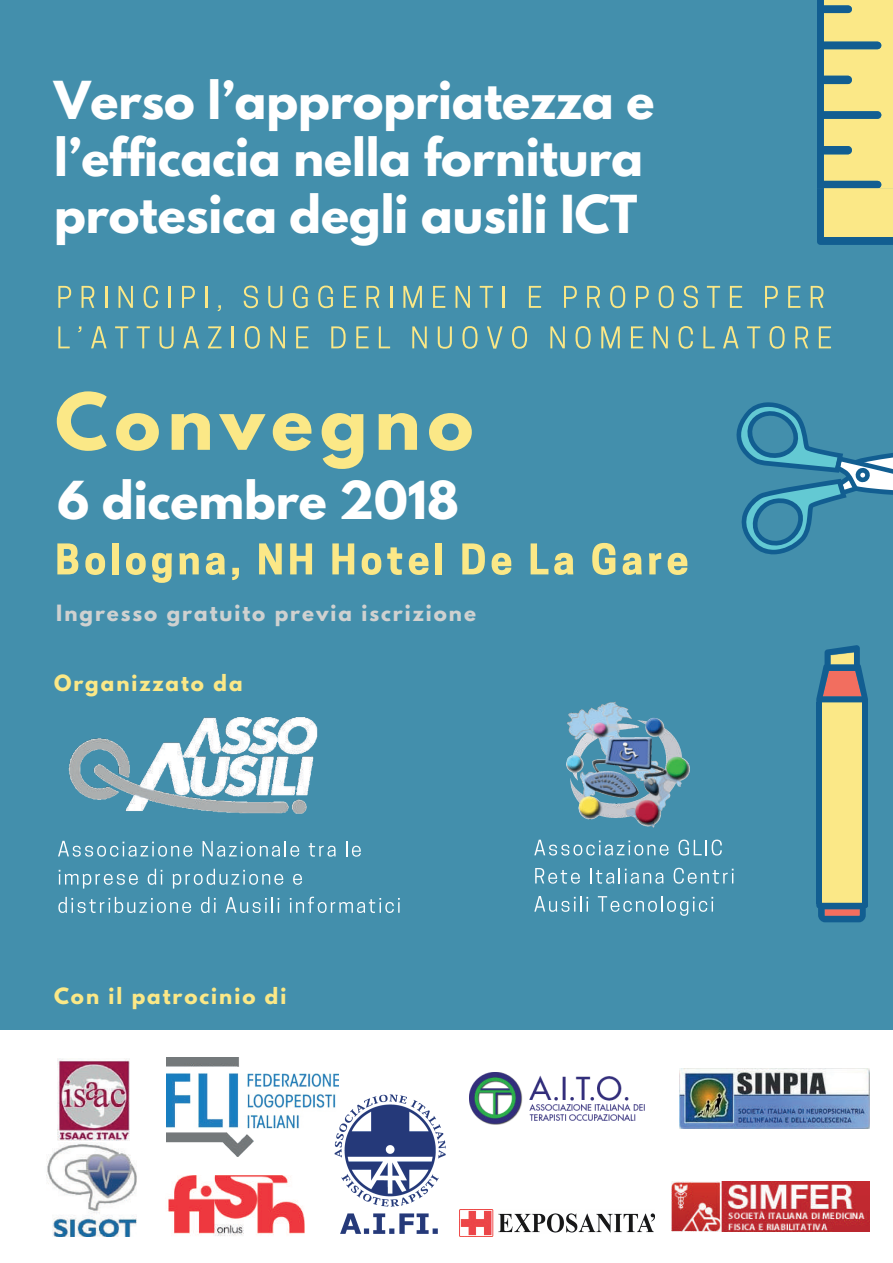
<style>
.page{position:relative;width:893px;height:1263px;background:#438fac}
.page>*{position:absolute;margin:0;border:0;box-sizing:border-box;transform-origin:0 0}
.t1{font:700 69.6px "League Spartan";letter-spacing:.1em;color:#fbe887}
.t2{font:700 46.35px/57.4px "League Spartan";color:#fff}
.t3{font:700 19.8px "League Spartan";letter-spacing:.1em;color:#cfd1d0}
.t4{font:700 19.8px "League Spartan";letter-spacing:.1em;color:#fbe887}
</style>
<div class="page">
<svg style="left:58px;top:286px;width:13px;height:22px"></svg>
<svg style="left:82px;top:286px;width:12px;height:22px"></svg>
<hr style="left:105px;top:286px;width:2px;height:22px;background:#fbe887">
<svg style="left:119px;top:286px;width:14px;height:22px"></svg>
<svg style="left:144px;top:286px;width:14px;height:22px"></svg>
<hr style="left:169px;top:286px;width:2px;height:22px;background:#fbe887">
<svg style="left:182px;top:286px;width:13px;height:22px"></svg>
<hr style="left:205px;top:286px;width:2px;height:22px;background:#fbe887">
<svg style="left:218px;top:305px;width:3px;height:6px"></svg>
<svg style="left:244px;top:286px;width:14px;height:22px"></svg>
<svg style="left:268px;top:286px;width:14px;height:22px"></svg>
<svg style="left:293px;top:286px;width:15px;height:22px"></svg>
<svg style="left:318px;top:286px;width:15px;height:22px"></svg>
<svg style="left:344px;top:286px;width:12px;height:22px"></svg>
<svg style="left:366px;top:286px;width:13px;height:22px"></svg>
<hr style="left:390px;top:286px;width:2px;height:22px;background:#fbe887">
<svg style="left:403px;top:286px;width:19px;height:22px"></svg>
<svg style="left:433px;top:286px;width:12px;height:22px"></svg>
<svg style="left:456px;top:286px;width:14px;height:22px"></svg>
<svg style="left:480px;top:286px;width:13px;height:22px"></svg>
<hr style="left:503px;top:286px;width:2px;height:22px;background:#fbe887">
<svg style="left:529px;top:286px;width:12px;height:22px"></svg>
<svg style="left:564px;top:286px;width:13px;height:22px"></svg>
<svg style="left:587px;top:286px;width:13px;height:22px"></svg>
<svg style="left:610px;top:286px;width:15px;height:22px"></svg>
<svg style="left:636px;top:286px;width:13px;height:22px"></svg>
<svg style="left:659px;top:286px;width:15px;height:22px"></svg>
<svg style="left:684px;top:286px;width:14px;height:22px"></svg>
<svg style="left:707px;top:286px;width:13px;height:22px"></svg>
<svg style="left:730px;top:286px;width:12px;height:22px"></svg>
<svg style="left:765px;top:286px;width:13px;height:22px"></svg>
<svg style="left:788px;top:286px;width:12px;height:22px"></svg>
<svg style="left:811px;top:286px;width:12px;height:22px"></svg>
<svg style="left:58px;top:326px;width:12px;height:22px"></svg>
<svg style="left:78px;top:326px;width:3px;height:6px"></svg>
<svg style="left:91px;top:326px;width:16px;height:22px"></svg>
<svg style="left:115px;top:326px;width:13px;height:22px"></svg>
<svg style="left:137px;top:326px;width:13px;height:22px"></svg>
<svg style="left:159px;top:326px;width:15px;height:23px"></svg>
<svg style="left:183px;top:326px;width:16px;height:22px"></svg>
<svg style="left:208px;top:326px;width:14px;height:22px"></svg>
<hr style="left:232px;top:326px;width:2px;height:22px;background:#fbe887">
<svg style="left:245px;top:326px;width:15px;height:23px"></svg>
<svg style="left:271px;top:326px;width:14px;height:22px"></svg>
<svg style="left:296px;top:326px;width:12px;height:22px"></svg>
<svg style="left:331px;top:326px;width:15px;height:22px"></svg>
<svg style="left:356px;top:326px;width:13px;height:22px"></svg>
<svg style="left:379px;top:326px;width:11px;height:22px"></svg>
<svg style="left:412px;top:326px;width:15px;height:22px"></svg>
<svg style="left:438px;top:326px;width:14px;height:23px"></svg>
<svg style="left:462px;top:326px;width:15px;height:23px"></svg>
<svg style="left:487px;top:326px;width:15px;height:23px"></svg>
<svg style="left:512px;top:326px;width:15px;height:23px"></svg>
<svg style="left:550px;top:326px;width:15px;height:22px"></svg>
<svg style="left:575px;top:326px;width:16px;height:23px"></svg>
<svg style="left:601px;top:326px;width:19px;height:22px"></svg>
<svg style="left:631px;top:326px;width:12px;height:22px"></svg>
<svg style="left:653px;top:326px;width:15px;height:22px"></svg>
<svg style="left:678px;top:326px;width:15px;height:23px"></svg>
<svg style="left:703px;top:326px;width:12px;height:22px"></svg>
<svg style="left:723px;top:326px;width:16px;height:22px"></svg>
<svg style="left:747px;top:326px;width:13px;height:22px"></svg>
<svg style="left:769px;top:326px;width:16px;height:23px"></svg>
<svg style="left:795px;top:326px;width:13px;height:22px"></svg>
<svg style="left:819px;top:326px;width:12px;height:22px"></svg>
<svg style="left:57px;top:543px;width:21px;height:31px"></svg>
<svg style="left:85px;top:553px;width:20px;height:22px"></svg>
<div style="left:112px;top:543px;width:7px;height:31px;background:#fbe887"></div>
<svg style="left:126px;top:553px;width:20px;height:22px"></svg>
<svg style="left:152px;top:553px;width:20px;height:30px"></svg>
<svg style="left:179px;top:553px;width:20px;height:21px"></svg>
<svg style="left:206px;top:553px;width:19px;height:22px"></svg>
<svg style="left:232px;top:568px;width:7px;height:12px"></svg>
<svg style="left:259px;top:543px;width:23px;height:31px"></svg>
<svg style="left:290px;top:543px;width:22px;height:31px"></svg>
<svg style="left:332px;top:543px;width:22px;height:31px"></svg>
<svg style="left:362px;top:553px;width:19px;height:22px"></svg>
<svg style="left:387px;top:547px;width:15px;height:28px"></svg>
<svg style="left:409px;top:553px;width:19px;height:22px"></svg>
<div style="left:436px;top:543px;width:6px;height:31px;background:#fbe887"></div>
<svg style="left:462px;top:543px;width:23px;height:31px"></svg>
<svg style="left:492px;top:553px;width:19px;height:22px"></svg>
<svg style="left:531px;top:543px;width:17px;height:31px"></svg>
<svg style="left:554px;top:553px;width:19px;height:22px"></svg>
<svg style="left:592px;top:543px;width:23px;height:32px"></svg>
<svg style="left:623px;top:553px;width:19px;height:22px"></svg>
<svg style="left:649px;top:553px;width:12px;height:21px"></svg>
<svg style="left:668px;top:553px;width:19px;height:22px"></svg>
<svg style="left:736px;top:402px;width:157px;height:153px"></svg>
<svg style="left:817px;top:0;width:76px;height:245px;background:#c2c689"></svg>
<img style="left:68px;top:717px;width:250px;height:97px">
<div style="left:0;top:1030px;width:893px;height:233px;background:#fff"></div>
<img style="left:339px;top:1094px;width:107px;height:140px">
<img style="left:470px;top:1072px;width:174px;height:53px">
<img style="left:459px;top:1209px;width:195px;height:27px">
<img style="left:167px;top:1057px;width:172px;height:99px">
<svg style="left:58px;top:841px;width:134px;height:16px"></svg>
<svg style="left:203px;top:841px;width:96px;height:16px"></svg>
<svg style="left:309px;top:843px;width:27px;height:14px"></svg>
<svg style="left:346px;top:841px;width:15px;height:16px"></svg>
<svg style="left:59px;top:870px;width:79px;height:18px"></svg>
<svg style="left:148px;top:869px;width:14px;height:16px"></svg>
<svg style="left:173px;top:869px;width:110px;height:19px"></svg>
<svg style="left:293px;top:874px;width:9px;height:11px"></svg>
<svg style="left:58px;top:897px;width:133px;height:16px"></svg>
<svg style="left:201px;top:897px;width:15px;height:16px"></svg>
<svg style="left:225px;top:897px;width:54px;height:16px"></svg>
<svg style="left:290px;top:897px;width:110px;height:16px"></svg>
<img style="left:566px;top:701px;width:124px;height:127px">
<img style="left:671px;top:1181px;width:198px;height:51px">
<div style="left:816px;top:702px;width:6px;height:201px;background:#125e91"></div>
<div style="left:862px;top:702px;width:6px;height:201px;background:#125e91"></div>
<div style="left:822px;top:702px;width:40px;height:201px;background:#fbe887"></div>
<svg style="left:816px;top:645px;width:52px;height:57px"></svg>
<svg style="left:816px;top:903px;width:52px;height:19px"></svg>
<svg style="left:534px;top:840px;width:134px;height:15px"></svg>
<svg style="left:678px;top:840px;width:44px;height:15px"></svg>
<svg style="left:535px;top:868px;width:45px;height:16px"></svg>
<svg style="left:590px;top:868px;width:73px;height:16px"></svg>
<svg style="left:674px;top:868px;width:60px;height:16px"></svg>
<svg style="left:534px;top:896px;width:54px;height:16px"></svg>
<svg style="left:598px;top:896px;width:115px;height:20px"></svg>
<img style="left:167px;top:1175px;width:137px;height:61px">
<img style="left:46px;top:1139px;width:91px;height:97px">
<img style="left:57px;top:1058px;width:72px;height:83px">
<img style="left:679px;top:1069px;width:190px;height:59px">
<p class="t2" style="left:54px;top:70px;width:602px">Verso l’appropriatezza e l’efficacia nella fornitura protesica degli ausili ICT</p>
<h1 class="t1" style="left:55px;top:367px;width:420px">Convegno</h1>
<p class="t2" style="left:57px;top:471px;width:403px">6 dicembre 2018</p>
<p class="t3" style="left:56px;top:598px;width:421px">Ingresso gratuito previa iscrizione</p>
<p class="t4" style="left:54px;top:667px;width:190px">Organizzato da</p>
<p class="t4" style="left:54px;top:980px;width:234px">Con il patrocinio di</p>
</div>
